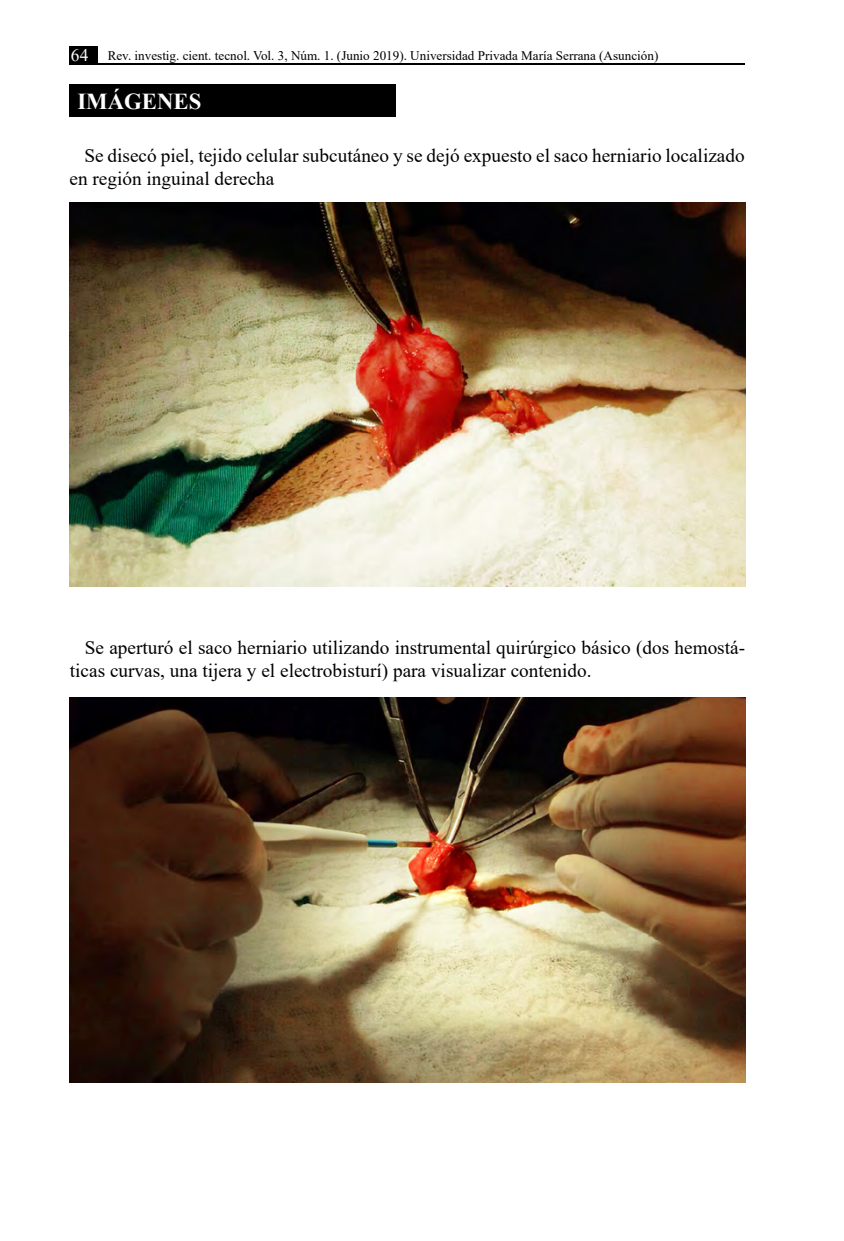
<style>
.page{position:relative;width:844px;height:1241px;background:#fff}
.page>*{position:absolute;margin:0;border:0;box-sizing:border-box;transform-origin:0 0}
.t1{font:700 22.75px "Times New Roman";color:#fff}
.t2{font:19.25px/23.1px "Times New Roman";color:#000101}
.t3{font:13.12px "Times New Roman";color:#000}
.s1{font-size:17.5px;color:#fff}
</style>
<div class="page">
<hr style="left:69px;top:63px;width:675px;height:2px;background:#000">
<div style="left:69px;top:46px;width:29px;height:18px;background:#000"></div>
<div style="left:69px;top:84px;width:327px;height:32px;background:#000"></div>
<img style="left:69px;top:202px;width:675px;height:384px">
<img style="left:69px;top:697px;width:675px;height:384px">
<p class="t3" style="left:71px;top:46px;width:588px"><span class="s1">64</span> Rev. investig. cient. tecnol. Vol. 3, Núm. 1. (Junio 2019). Universidad Privada María Serrana (Asunción)</p>
<p class="t1" style="left:77px;top:85px;width:125px">IMÁGENES</p>
<p class="t2" style="left:69px;top:143px;width:676px;text-indent:15px">Se disecó piel, tejido celular subcutáneo y se dejó expuesto el saco herniario localizado en región inguinal derecha</p>
<p class="t2" style="left:70px;top:635px;width:676px;text-indent:15px">Se aperturó el saco herniario utilizando instrumental quirúrgico básico (dos hemostá&shy;ticas curvas, una tijera y el electrobisturí) para visualizar contenido.</p>
</div>
